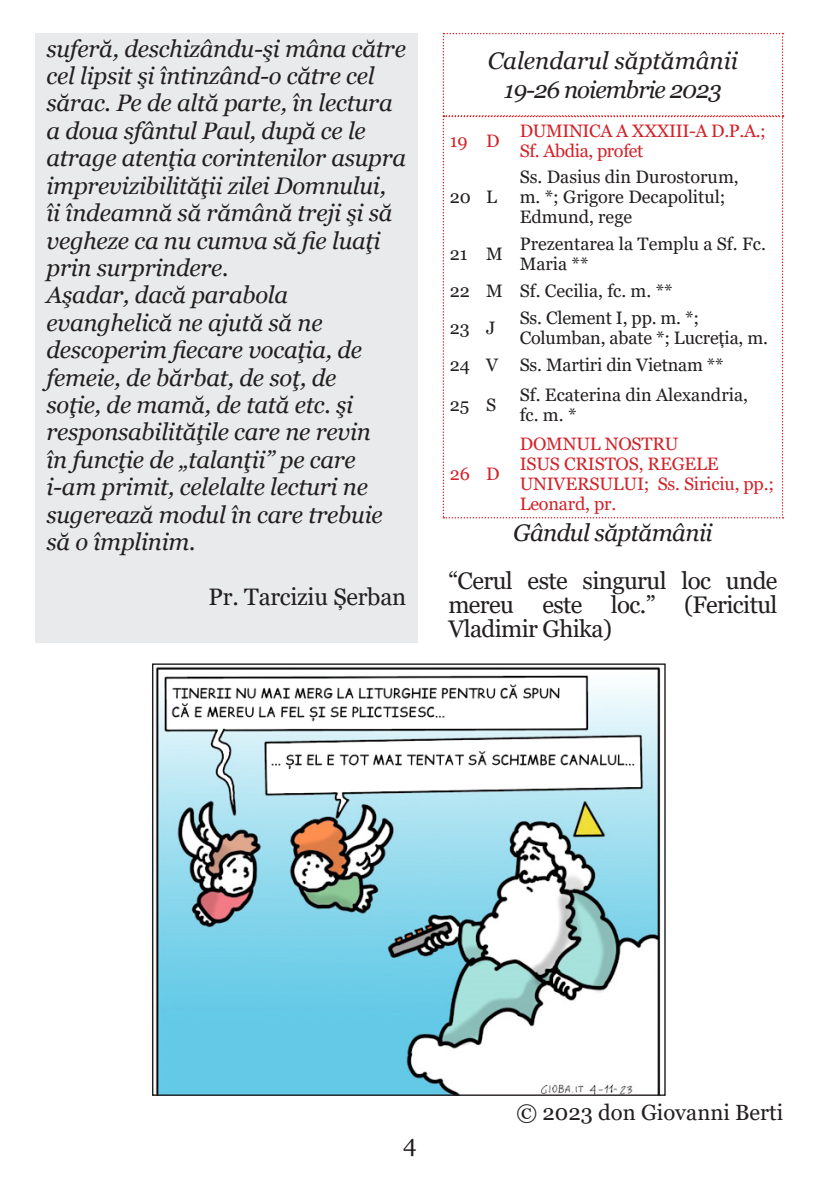
<style>
.page{position:relative;width:840px;height:1191px;background:#fff}
.page>*{position:absolute;margin:0;border:0;box-sizing:border-box;transform-origin:0 0}
.t1{font:24px/24px "Georgia";letter-spacing:-.025em;color:#231f20;text-align:justify}
.t2{font:italic 24px "Georgia";letter-spacing:-.025em;color:#231f20}
.t3{font:italic 24px "Georgia";color:#231f20}
.t4{font:italic 23.8px/27.4px "Georgia";letter-spacing:-.01em;color:#231f20}
.t5{font:23.8px "Georgia";letter-spacing:-.01em;color:#231f20}
.t6{font:22px "Georgia";color:#231f20}
.t7{font:18px/20px "Georgia";color:#231f20}
.t8{font:18px/20px "Georgia";letter-spacing:-.01em;color:#d1232a}
</style>
<div class="page">
<img style="left:155px;top:666px;width:506px;height:427px">
<svg style="left:442px;top:33px;width:341px;height:485px"></svg>
<div style="left:35px;top:33px;width:382px;height:610px;background:#e9eaeb"></div>
<p class="t4" style="left:46px;top:35px;width:361px">suferă, deschizându-şi mâna către cel lipsit şi întinzând-o către cel sărac. Pe de altă parte, în lectura a doua sfântul Paul, după ce le atrage atenţia corintenilor asupra imprevizibilităţii zilei Domnului,<br>îi îndeamnă să rămână treji şi să vegheze ca nu cumva să fie luaţi prin surprindere.</p>
<p class="t4" style="left:46px;top:282px;width:337px">Aşadar, dacă parabola evanghelică ne ajută să ne descoperim fiecare vocaţia, de femeie, de bărbat, de soţ, de soţie, de mamă, de tată etc. şi responsabilităţile care ne revin în funcţie de „talanţii” pe care i-am primit, celelalte lecturi ne sugerează modul în care trebuie să o împlinim.</p>
<p class="t5" style="left:208px;top:582px;width:199px">Pr. Tarciziu Șerban</p>
<p class="t3" style="left:487px;top:46px;width:251px">Calendarul săptămânii</p>
<p class="t2" style="left:504px;top:75px;width:219px">19-26 noiembrie 2023</p>
<p class="t8" style="left:449px;top:131px;width:19px">19</p>
<p class="t8" style="left:486px;top:131px;width:15px">D</p>
<p class="t8" style="left:519px;top:121px;width:247px">DUMINICA A XXXIII-A D.P.A.;<br>Sf. Abdia, profet</p>
<p class="t7" style="left:449px;top:188px;width:23px">20</p>
<p class="t7" style="left:486px;top:188px;width:12px">L</p>
<p class="t7" style="left:519px;top:168px;width:220px">Ss. Dasius din Durostorum, m. *; Grigore Decapolitul;<br>Edmund, rege</p>
<p class="t7" style="left:449px;top:244px;width:19px">21</p>
<p class="t7" style="left:486px;top:244px;width:18px">M</p>
<p class="t7" style="left:519px;top:234px;width:247px">Prezentarea la Templu a Sf. Fc.<br>Maria **</p>
<p class="t7" style="left:449px;top:281px;width:22px">22</p>
<p class="t7" style="left:486px;top:281px;width:18px">M</p>
<p class="t7" style="left:519px;top:281px;width:154px">Sf. Cecilia, fc. m. **</p>
<p class="t7" style="left:449px;top:318px;width:21px">23</p>
<p class="t7" style="left:486px;top:318px;width:11px">J</p>
<p class="t7" style="left:519px;top:308px;width:250px">Ss. Clement I, pp. m. *;<br>Columban, abate *; Lucreția, m.</p>
<p class="t7" style="left:449px;top:355px;width:22px">24</p>
<p class="t7" style="left:486px;top:355px;width:14px">V</p>
<p class="t7" style="left:519px;top:355px;width:205px">Ss. Martiri din Vietnam **</p>
<p class="t7" style="left:449px;top:395px;width:21px">25</p>
<p class="t7" style="left:486px;top:395px;width:12px">S</p>
<p class="t7" style="left:519px;top:385px;width:229px">Sf. Ecaterina din Alexandria, fc. m. *</p>
<p class="t8" style="left:449px;top:464px;width:22px">26</p>
<p class="t8" style="left:486px;top:464px;width:15px">D</p>
<p class="t8" style="left:519px;top:434px;width:256px">DOMNUL NOSTRU<br>ISUS CRISTOS, REGELE<br>UNIVERSULUI; Ss. Siriciu, pp.;<br>Leonard, pr.</p>
<p class="t2" style="left:513px;top:517px;width:201px">Gândul săptămânii</p>
<p class="t1" style="left:448px;top:569px;width:330px">“Cerul este singurul loc unde mereu este loc.” (Fericitul Vladimir Ghika)</p>
<p class="t1" style="left:403px;top:1132px;width:15px">4</p>
<p class="t6" style="left:516px;top:1099px;width:268px">© 2023 don Giovanni Berti</p>
</div>
